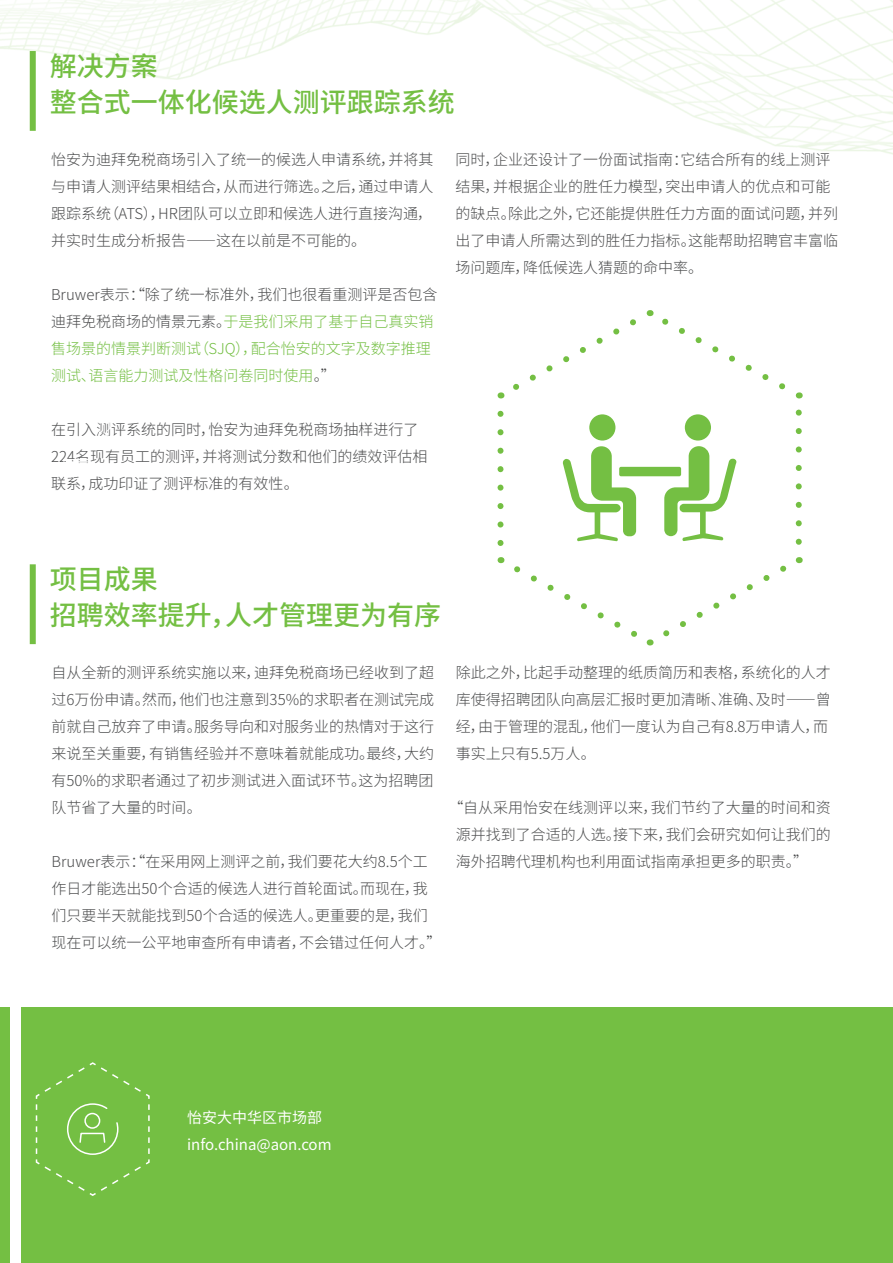
<style>
.page{position:relative;width:893px;height:1263px;background:#fff}
.page>*{position:absolute;margin:0;border:0;box-sizing:border-box;transform-origin:0 0}
.t1{font:500 27px "Noto Sans CJ Ktc";color:#74bf43}
.t2{font:300 15px/27px "Noto Sans CJ Ktc";color:#4b4c4d}
.t3{font:300 15px/27px "Noto Sans CJ Ktc";color:#74bf43}
.t4{font:15px "Noto Sans CJ Ktc";color:#fff}
.s1{color:#4b4c4d}
</style>
<div class="page">
<div style="left:21px;top:1008px;width:872px;height:255px;background:#74bf43"></div>
<div style="left:30px;top:51px;width:6px;height:80px;background:#74bf43"></div>
<div style="left:30px;top:564px;width:6px;height:80px;background:#74bf43"></div>
<div style="left:0;top:1008px;width:10px;height:255px;background:#74bf43"></div>
<svg style="left:35px;top:1062px;width:115px;height:134px"></svg>
<svg style="left:796px;top:409px;width:6px;height:133px"></svg>
<svg style="left:497px;top:414px;width:6px;height:132px"></svg>
<svg style="left:650px;top:310px;width:136px;height:80px"></svg>
<svg style="left:500px;top:319px;width:136px;height:80px"></svg>
<svg style="left:514px;top:566px;width:137px;height:80px"></svg>
<svg style="left:663px;top:557px;width:137px;height:80px"></svg>
<svg style="left:563px;top:414px;width:174px;height:127px"></svg>
<p class="t1" style="left:50px;top:51px;width:109px">解决方案</p>
<p class="t1" style="left:50px;top:87px;width:406px">整合式一体化候选人测评跟踪系统</p>
<p class="t2" style="left:51px;top:146px;width:384px;text-align:justify">怡安为迪拜免税商场引入了统一的候选人申请系统，并将其与申请人测评结果相结合，从而进行筛选。之后，通过申请人跟踪系统（ATS），HR团队可以立即和候选人进行直接沟通，并实时生成分析报告——这在以前是不可能的。</p>
<p class="t3" style="left:51px;top:281px;width:388px"><span class="s1">Bruwer表示：“除了统一标准外，我们也很看重测评是否包含迪拜免税商场的情景元素。</span>于是我们采用了基于自己真实销售场景的情景判断测试（SJQ），配合怡安的文字及数字推理测试、语言能力测试及性格问卷同时使用<span class="s1">。”</span></p>
<p class="t2" style="left:455px;top:146px;width:384px">同时，企业还设计了一份面试指南：它结合所有的线上测评结果，并根据企业的胜任力模型，突出申请人的优点和可能的缺点。除此之外，它还能提供胜任力方面的面试问题，并列出了申请人所需达到的胜任力指标。这能帮助招聘官丰富临场问题库，降低候选人猜题的命中率。</p>
<p class="t2" style="left:51px;top:416px;width:378px">在引入测评系统的同时，怡安为迪拜免税商场抽样进行了<br>224名现有员工的测评，并将测试分数和他们的绩效评估相联系，成功印证了测评标准的有效性。</p>
<p class="t1" style="left:50px;top:564px;width:109px">项目成果</p>
<p class="t1" style="left:50px;top:600px;width:393px">招聘效率提升，人才管理更为有序</p>
<p class="t2" style="left:52px;top:659px;width:384px;text-align:justify">自从全新的测评系统实施以来，迪拜免税商场已经收到了超过6万份申请。然而，他们也注意到35%的求职者在测试完成前就自己放弃了申请。服务导向和对服务业的热情对于这行来说至关重要，有销售经验并不意味着就能成功。最终，大约有50%的求职者通过了初步测试进入面试环节。这为招聘团队节省了大量的时间。</p>
<p class="t2" style="left:52px;top:848px;width:391px">Bruwer表示：“在采用网上测评之前，我们要花大约8.5个工作日才能选出50个合适的候选人进行首轮面试。而现在，我们只要半天就能找到50个合适的候选人。更重要的是，我们现在可以统一公平地审查所有申请者，不会错过任何人才。”</p>
<p class="t2" style="left:456px;top:659px;width:376px">除此之外，比起手动整理的纸质简历和表格，系统化的人才库使得招聘团队向高层汇报时更加清晰、准确、及时——曾经，由于管理的混乱，他们一度认为自己有8.8万申请人，而事实上只有5.5万人。</p>
<p class="t2" style="left:456px;top:794px;width:376px;text-align:justify;text-indent:-7px">“自从采用怡安在线测评以来，我们节约了大量的时间和资源并找到了合适的人选。接下来，我们会研究如何让我们的海外招聘代理机构也利用面试指南承担更多的职责。”</p>
<p class="t4" style="left:187px;top:1109px;width:136px">怡安大中华区市场部</p>
<p class="t4" style="left:187px;top:1136px;width:146px">info.china@aon.com</p>
</div>
